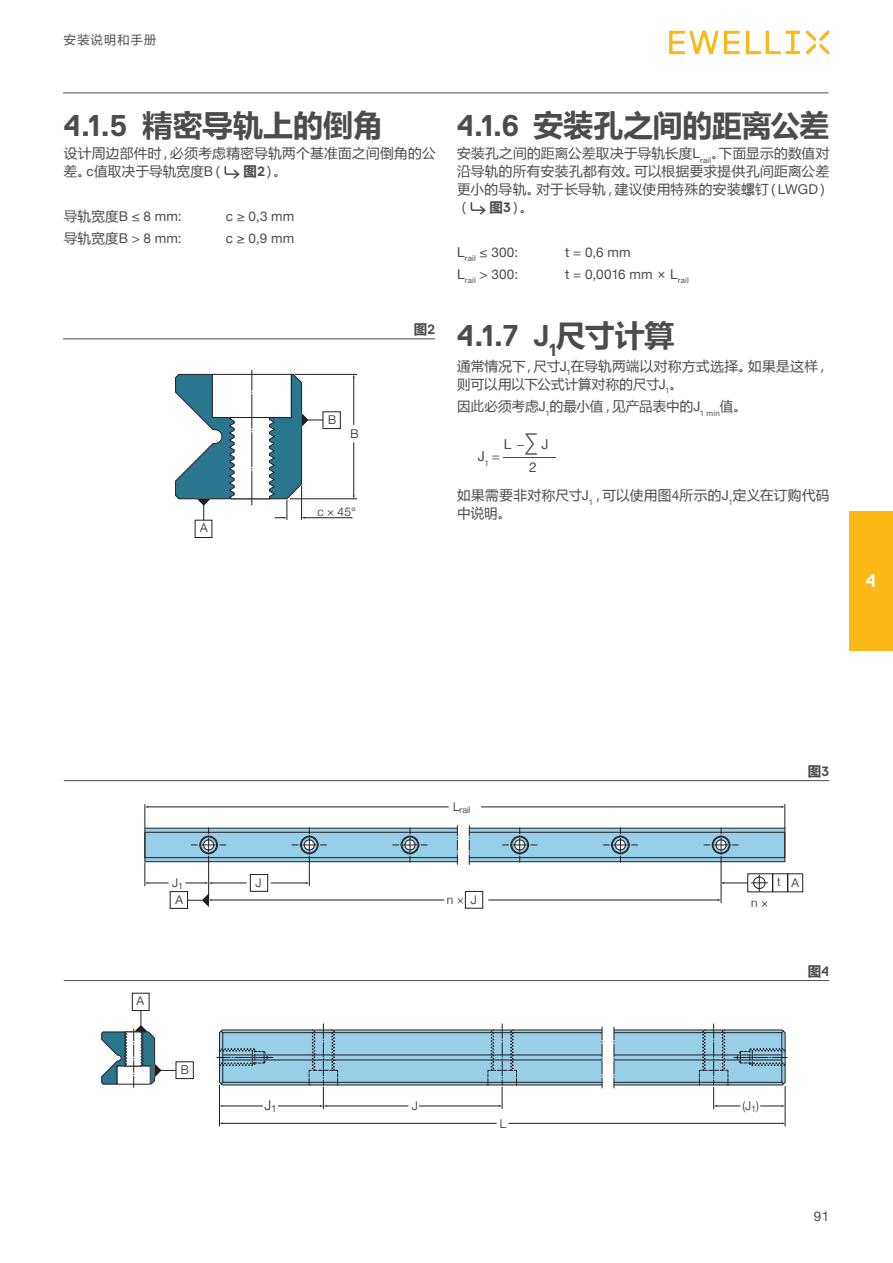
<style>
.page{position:relative;width:893px;height:1263px;background:#fff}
.page>*{position:absolute;margin:0;border:0;box-sizing:border-box;transform-origin:0 0}
.t1{font:700 30px "Microsoft Ya Hei";color:#4b4c4d}
.t2{font:700 30px "Replica Std";color:#4b4c4d}
.t3{font:700 18px "Replica Std";color:#fff}
.t4{font:13.65px "Helvetica Neue";color:#4b4c4d}
.t5{font:13.5px/18px "Microsoft Ya Hei";letter-spacing:.025em;color:#4b4c4d}
.t6{font:13.5px "Helvetica Neue";letter-spacing:.01em;color:#4b4c4d}
.t7{font:13.5px "Microsoft Ya Hei";color:#4b4c4d}
.t8{font:700 13.5px "Microsoft Ya Hei";color:#4b4c4d}
.t9{font:300 13.5px "Helvetica Neue";color:#231f20}
.t10{font:300 12px "Helvetica Neue";color:#231f20}
.t11{font:12px "Microsoft Ya Hei";letter-spacing:.115em;color:#4b4c4d}
.t12{font:300 9px "Helvetica Neue";color:#231f20}
.t13{font:7.95px "Helvetica Neue";color:#4b4c4d}
.s1{font-family:"Replica Std"}
.s2{font-family:"Helvetica Neue"}
.s3{font-weight:700}
.s4{font-family:"Replica Std";font-weight:700}
.s5{font-family:"Microsoft Ya Hei"}
.s6{font-weight:300;font-size:21.3px}
</style>
<div class="page">
<hr style="left:63px;top:93px;width:765px;height:1px;background:#4b4c4d">
<svg style="left:669px;top:31px;width:131px;height:23px"></svg>
<svg style="left:806px;top:31px;width:23px;height:23px"></svg>
<div style="left:849px;top:511px;width:44px;height:140px;background:#fcb814"></div>
<svg style="left:225px;top:166px;width:15px;height:13px"></svg>
<hr style="left:64px;top:980px;width:765px;height:1px;background:#4b4c4d">
<hr style="left:63px;top:338px;width:372px;height:1px;background:#4b4c4d">
<div style="left:195px;top:520px;width:17px;height:18px;border:1px solid #231f20"></div>
<hr style="left:304px;top:517px;width:48px;height:1px;background:#231f20">
<svg style="left:175px;top:370px;width:148px;height:150px"></svg>
<hr style="left:353px;top:442px;width:1px;height:54px;background:#231f20">
<hr style="left:353px;top:377px;width:1px;height:48px;background:#231f20">
<hr style="left:290px;top:498px;width:67px;height:1px;background:#231f20">
<hr style="left:295px;top:374px;width:62px;height:1px;background:#231f20">
<hr style="left:64px;top:780px;width:765px;height:1px;background:#4b4c4d">
<div style="left:250px;top:874px;width:18px;height:18px;border:1px solid #231f20"></div>
<div style="left:465px;top:891px;width:18px;height:17px;border:1px solid #231f20"></div>
<div style="left:170px;top:891px;width:18px;height:18px;border:1px solid #231f20"></div>
<div style="left:787px;top:873px;width:16px;height:19px;border:1px solid #231f20"></div>
<div style="left:772px;top:873px;width:16px;height:19px;border:1px solid #231f20"></div>
<svg style="left:722px;top:875px;width:45px;height:16px"></svg>
<hr style="left:208px;top:862px;width:1px;height:41px;background:#231f20">
<hr style="left:721px;top:862px;width:1px;height:41px;background:#231f20">
<hr style="left:488px;top:900px;width:230px;height:1px;background:#231f20">
<hr style="left:211px;top:900px;width:233px;height:1px;background:#231f20">
<svg style="left:187px;top:893px;width:25px;height:14px"></svg>
<svg style="left:144px;top:804px;width:314px;height:82px"></svg>
<svg style="left:469px;top:804px;width:317px;height:60px"></svg>
<div style="left:176px;top:1061px;width:18px;height:18px;border:1px solid #231f20"></div>
<hr style="left:508px;top:1123px;width:275px;height:1px;background:#231f20">
<hr style="left:222px;top:1123px;width:275px;height:1px;background:#231f20">
<hr style="left:219px;top:1085px;width:1px;height:41px;background:#231f20">
<hr style="left:785px;top:1086px;width:1px;height:40px;background:#231f20">
<svg style="left:613px;top:1024px;width:174px;height:85px"></svg>
<svg style="left:217px;top:1024px;width:386px;height:85px"></svg>
<svg style="left:471px;top:202px;width:15px;height:13px"></svg>
<hr style="left:503px;top:457px;width:53px;height:1px;background:#4b4c4d">
<svg style="left:101px;top:997px;width:75px;height:90px"></svg>
<p class="t11" style="left:64px;top:32px;width:94px">安装说明和手册</p>
<h1 class="t1" style="left:64px;top:104px;width:321px"><span class="s1">4.1.5</span> 精密导轨上的倒角</h1>
<p class="t5" style="left:64px;top:144px;width:374px">设计周边部件时，必须考虑精密导轨两个基准面之间倒角的公差。<span class="s2">c</span>值取决于导轨宽度<span class="s2">B</span>（</p>
<p class="t5" style="left:244px;top:162px;width:45px"><span class="s3">图</span><span class="s4">2</span>）。</p>
<p class="t6" style="left:64px;top:208px;width:119px"><span class="s5">导轨宽度</span>B ≤ 8 mm:</p>
<p class="t6" style="left:226px;top:208px;width:70px">c ≥ 0,3 mm</p>
<p class="t6" style="left:64px;top:230px;width:119px"><span class="s5">导轨宽度</span>B &gt; 8 mm:</p>
<p class="t6" style="left:226px;top:230px;width:70px">c ≥ 0,9 mm</p>
<p class="t10" style="left:200px;top:518px;width:9px">A</p>
<p class="t10" style="left:328px;top:410px;width:10px">B</p>
<p class="t10" style="left:350px;top:424px;width:10px">B</p>
<p class="t10" style="left:318px;top:502px;width:40px">c × 45°</p>
<p class="t8" style="left:414px;top:320px;width:23px">图<span class="s1">2</span></p>
<h1 class="t1" style="left:457px;top:104px;width:374px"><span class="s1">4.1.6</span> 安装孔之间的距离公差</h1>
<p class="t5" style="left:457px;top:144px;width:374px;text-align:justify">安装孔之间的距离公差取决于导轨长度<span class="s2">L</span><sub>rail</sub>。下面显示的数值对沿导轨的所有安装孔都有效。可以根据要求提供孔间距离公差更小的导轨。对于长导轨，建议使用特殊的安装螺钉（<span class="s2">LWGD</span>）（</p>
<p class="t5" style="left:490px;top:198px;width:45px"><span class="s3">图</span><span class="s4">3</span>）。</p>
<p class="t6" style="left:457px;top:244px;width:63px">L<sub>rail</sub> ≤ 300:</p>
<p class="t6" style="left:565px;top:244px;width:67px">t = 0,6 mm</p>
<p class="t6" style="left:457px;top:266px;width:63px">L<sub>rail</sub> &gt; 300:</p>
<p class="t6" style="left:565px;top:266px;width:125px">t = 0,0016 mm <span class="s5">×</span> L<sub>rail</sub></p>
<h1 class="t2" style="left:457px;top:319px;width:219px">4.1.7 J<sub>1</sub><span class="s5">尺寸计算</span></h1>
<p class="t5" style="left:457px;top:357px;width:374px">通常情况下，尺寸<span class="s2">J</span><sub>1</sub>在导轨两端以对称方式选择。如果是这样，则可以用以下公式计算对称的尺寸<span class="s2">J</span><sub>1</sub>。</p>
<p class="t7" style="left:457px;top:397px;width:291px">因此必须考虑<span class="s2">J</span><sub>1</sub>的最小值，见产品表中的<span class="s2">J</span><sub>1</sub> <sub>min</sub>值。</p>
<p class="t4" style="left:504px;top:434px;width:46px">L−<span class="s6">∑</span>J</p>
<p class="t4" style="left:478px;top:446px;width:24px">J =</p>
<p class="t13" style="left:484px;top:457px;width:6px">1</p>
<p class="t5" style="left:457px;top:486px;width:374px">如果需要非对称尺寸<span class="s2">J</span><sub>1</sub>，可以使用图<span class="s2">4</span>所示的<span class="s2">J</span><sub>1</sub>定义在订购代码中说明。</p>
<p class="t4" style="left:529px;top:457px;width:9px">2</p>
<h2 class="t3" style="left:866px;top:571px;width:12px">4</h2>
<p class="t12" style="left:453px;top:803px;width:19px"><sup>L</sup>rail</p>
<p class="t8" style="left:808px;top:762px;width:23px">图<span class="s1">3</span></p>
<p class="t10" style="left:172px;top:873px;width:13px">J<sub>1</sub></p>
<p class="t10" style="left:256px;top:873px;width:7px">J</p>
<p class="t10" style="left:175px;top:890px;width:9px">A</p>
<p class="t10" style="left:447px;top:890px;width:31px">n × J</p>
<p class="t10" style="left:751px;top:893px;width:18px">n ×</p>
<p class="t10" style="left:777px;top:872px;width:23px">t A</p>
<p class="t8" style="left:808px;top:962px;width:23px">图<span class="s1">4</span></p>
<p class="t10" style="left:181px;top:1060px;width:10px">B</p>
<p class="t9" style="left:264px;top:1094px;width:14px">J<sub>1</sub></p>
<p class="t10" style="left:412px;top:1096px;width:7px">J</p>
<p class="t10" style="left:742px;top:1096px;width:18px">(J<sub>1</sub>)</p>
<p class="t10" style="left:500px;top:1114px;width:8px">L</p>
<p class="t6" style="left:814px;top:1208px;width:17px">91</p>
</div>
